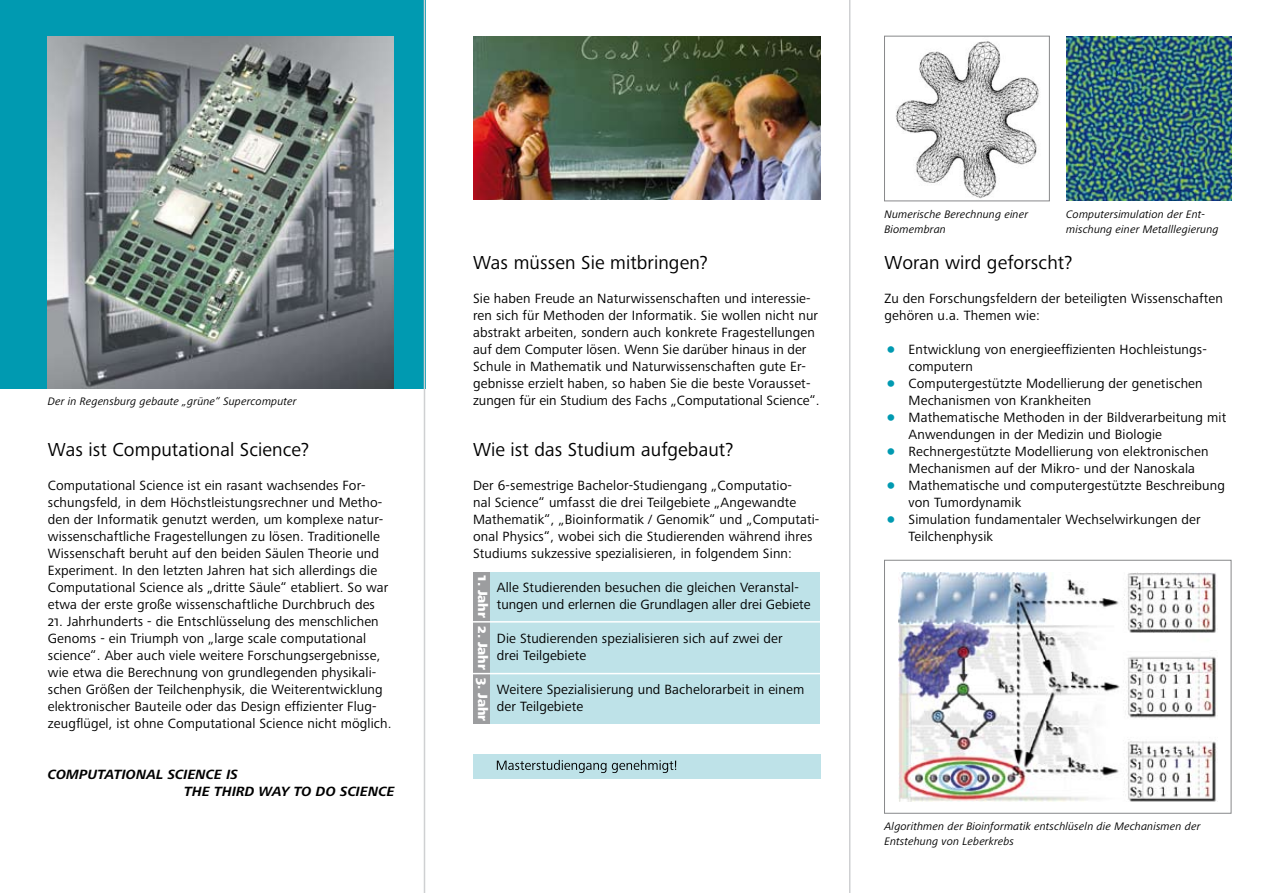
<style>
.page{position:relative;width:1263px;height:893px;background:#fff}
.page>*{position:absolute;margin:0;border:0;box-sizing:border-box;transform-origin:0 0}
.t1{font:19.5px "Frutiger Next LTW1 G";letter-spacing:.005em;color:#000}
.t2{font:13.8px/17px "Frutiger Next LTW1 G";letter-spacing:.01em;color:#000}
.t3{font:italic 700 13.8px/17px "Frutiger Next LTW1 G";letter-spacing:.01em;color:#000}
.t4{font:800 13.8px "Frutiger Next LTW1 G";color:#fff}
.t5{font:italic 11.25px/14.7px "Frutiger Next LTW1 G";letter-spacing:.01em;color:#000}
.s1{font-weight:800;font-size:21px;color:#009ab1}
</style>
<div class="page">
<div style="left:0;top:0;width:425px;height:388px;background:#009ab1"></div>
<div style="left:473px;top:572px;width:19px;height:152px;background:#9c9d9f"></div>
<div style="left:491px;top:572px;width:329px;height:152px;background:#bee2e8"></div>
<hr style="left:473px;top:621px;width:347px;height:2px;background:#fff">
<hr style="left:473px;top:673px;width:347px;height:1px;background:#fff">
<img style="left:48px;top:36px;width:345px;height:352px">
<img style="left:1066px;top:36px;width:165px;height:165px">
<img style="left:895px;top:41px;width:144px;height:158px">
<img style="left:473px;top:36px;width:347px;height:163px">
<div style="left:884px;top:36px;width:165px;height:165px;border:1px solid #87888a"></div>
<div style="left:884px;top:560px;width:347px;height:253px;border:1px solid #87888a"></div>
<img style="left:898px;top:572px;width:319px;height:229px">
<div style="left:473px;top:754px;width:347px;height:25px;background:#bee2e8"></div>
<svg style="left:497px;top:760px;width:179px;height:13px"></svg>
<hr style="left:849px;top:0;width:1px;height:893px;background:#cfd0d2">
<hr style="left:424px;top:0;width:1px;height:893px;background:#cfd0d2">
<p class="t5" style="left:48px;top:394px;width:250px">Der in Regensburg gebaute „grüne“ Supercomputer</p>
<h1 class="t1" style="left:48px;top:438px;width:263px">Was ist Computational Science?</h1>
<p class="t2" style="left:48px;top:477px;width:342px">Computational Science ist ein rasant wachsendes For&shy;schungsfeld, in dem Höchstleistungsrechner und Metho&shy;den der Informatik genutzt werden, um komplexe natur&shy;wissenschaftliche Fragestellungen zu lösen. Traditionelle Wissenschaft beruht auf den beiden Säulen Theorie und Experiment. In den letzten Jahren hat sich allerdings die Computational Science als „dritte Säule“ etabliert. So war etwa der erste große wissenschaftliche Durchbruch des</p>
<p class="t2" style="left:48px;top:613px;width:345px">21. Jahrhunderts - die Entschlüsselung des menschlichen Genoms - ein Triumph von „large scale computational science“. Aber auch viele weitere Forschungsergebnisse, wie etwa die Berechnung von grundlegenden physikali&shy;schen Größen der Teilchenphysik, die Weiterentwicklung elektronischer Bauteile oder das Design effizienter Flug&shy;zeugflügel, ist ohne Computational Science nicht möglich.</p>
<p class="t3" style="left:184px;top:767px;width:212px;text-indent:-136px">COMPUTATIONAL SCIENCE IS<br>THE THIRD WAY TO DO SCIENCE</p>
<h1 class="t1" style="left:473px;top:251px;width:236px">Was müssen Sie mitbringen?</h1>
<p class="t2" style="left:473px;top:290px;width:348px">Sie haben Freude an Naturwissenschaften und interessie&shy;ren sich für Methoden der Informatik. Sie wollen nicht nur abstrakt arbeiten, sondern auch konkrete Fragestellungen auf dem Computer lösen. Wenn Sie darüber hinaus in der Schule in Mathematik und Naturwissenschaften gute Er&shy;gebnisse erzielt haben, so haben Sie die beste Vorausset&shy;zungen für ein Studium des Fachs „Computational Science“.</p>
<h1 class="t1" style="left:473px;top:438px;width:262px">Wie ist das Studium aufgebaut?</h1>
<p class="t2" style="left:473px;top:477px;width:348px">Der 6-semestrige Bachelor-Studiengang „Computatio-<br>nal Science“ umfasst die drei Teilgebiete „Angewandte Mathematik“, „Bioinformatik / Genomik“ und „Computati&shy;onal Physics“, wobei sich die Studierenden während ihres Studiums sukzessive spezialisieren, in folgendem Sinn:</p>
<p class="t4" style="left:491px;top:575px;width:147px;rotate:90deg">1. Jahr 2. Jahr 3. Jahr</p>
<p class="t2" style="left:497px;top:579px;width:315px">Alle Studierenden besuchen die gleichen Veranstal&shy;tungen und erlernen die Grundlagen aller drei Gebiete</p>
<p class="t2" style="left:497px;top:630px;width:287px">Die Studierenden spezialisieren sich auf zwei der drei Teilgebiete</p>
<p class="t2" style="left:497px;top:682px;width:309px">Weitere Spezialisierung und Bachelorarbeit in einem der Teilgebiete</p>
<p class="t5" style="left:884px;top:207px;width:145px">Numerische Berechnung einer<br>Biomembran</p>
<p class="t5" style="left:1066px;top:207px;width:154px">Computersimulation der Ent&shy;mischung einer Metalllegierung</p>
<h1 class="t1" style="left:884px;top:251px;width:189px">Woran wird geforscht?</h1>
<p class="t2" style="left:884px;top:290px;width:340px">Zu den Forschungsfeldern der beteiligten Wissenschaften gehören u.a. Themen wie:</p>
<p class="t2" style="left:908px;top:341px;width:300px;text-indent:-24px"><span class="s1">•</span> Entwicklung von energieeffizienten Hochleistungs&shy;computern</p>
<p class="t2" style="left:908px;top:375px;width:296px;text-indent:-24px"><span class="s1">•</span> Computergestützte Modellierung der genetischen<br>Mechanismen von Krankheiten</p>
<p class="t2" style="left:908px;top:409px;width:319px;text-indent:-24px"><span class="s1">•</span> Mathematische Methoden in der Bildverarbeitung mit<br>Anwendungen in der Medizin und Biologie</p>
<p class="t2" style="left:908px;top:443px;width:301px;text-indent:-24px"><span class="s1">•</span> Rechnergestützte Modellierung von elektronischen<br>Mechanismen auf der Mikro- und der Nanoskala</p>
<p class="t2" style="left:908px;top:477px;width:318px;text-indent:-24px"><span class="s1">•</span> Mathematische und computergestützte Beschreibung von Tumordynamik</p>
<p class="t2" style="left:908px;top:511px;width:294px;text-indent:-24px"><span class="s1">•</span> Simulation fundamentaler Wechselwirkungen der<br>Teilchenphysik</p>
<p class="t5" style="left:884px;top:819px;width:317px">Algorithmen der Bioinformatik entschlüseln die Mechanismen der<br>Entstehung von Leberkrebs</p>
</div>
